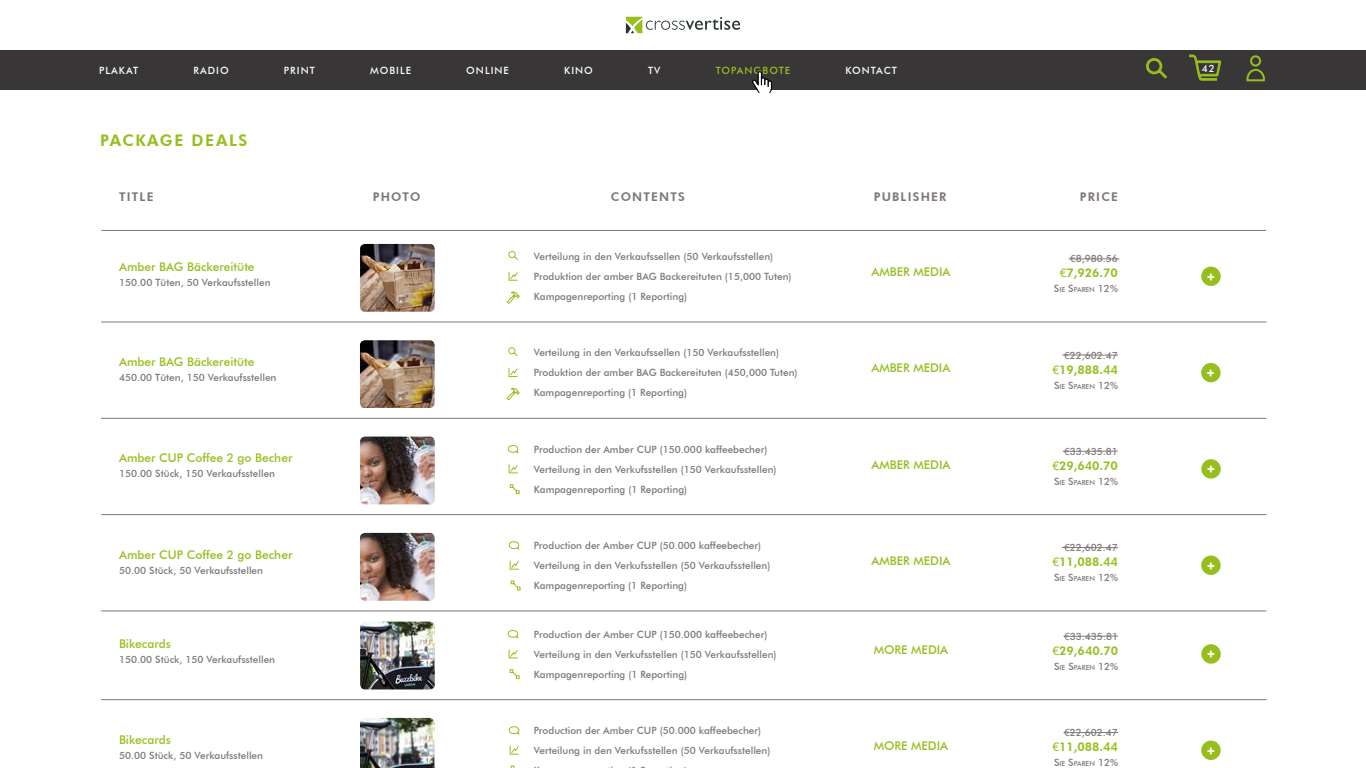
<style>
.page{position:relative;width:1366px;height:768px;background:#fff}
.page>*{position:absolute;margin:0;border:0;box-sizing:border-box;transform-origin:0 0}
.t1{font:800 16px "Futura BT";letter-spacing:.1em;color:#96bf1e}
.t2{font:700 15.2px "Montserrat";color:#fff}
.t3{font:500 12px "Futura BT";color:#96bf1e}
.t4{font:800 12px "Futura BT";color:#96bf1e}
.t5{font:500 12px "Futura BT";color:#96bf1e}
.t6{font:800 12px "Futura BT";letter-spacing:.1em;color:#7f777b}
.t7{font:800 12px "Futura BT";letter-spacing:.1em;color:#7f777b}
.t8{font:500 10px/20px "Futura BT";color:#7f777b}
.t9{font:500 10px "Futura BT";color:#7f777b}
.t10{font:500 10px "Futura BT";letter-spacing:.1em;color:#fff}
.t11{font:500 10px "Futura BT";letter-spacing:.1em;color:#96bf1e}
.t12{font:500 7px "Futura BT";letter-spacing:-.055em;color:#7f777b}
.s1{font-family:"Helvetica Neue";font-weight:400}
.s2{font-size:10px}
</style>
<div class="page">
<div style="left:0;top:50px;width:1366px;height:40px;background:#383637"></div>
<svg style="left:1246px;top:55px;width:19px;height:27px"></svg>
<img style="left:360px;top:718px;width:75px;height:50px">
<svg style="left:626px;top:17px;width:114px;height:16px"></svg>
<svg style="left:1146px;top:58px;width:21px;height:21px"></svg>
<img style="left:360px;top:244px;width:75px;height:68px">
<div style="left:1201px;top:267px;width:20px;height:19px;background:#96bf1e;border-radius:50%"></div>
<svg style="left:508px;top:251px;width:10px;height:9px"></svg>
<svg style="left:508px;top:271px;width:10px;height:10px"></svg>
<svg style="left:506px;top:291px;width:14px;height:13px"></svg>
<hr style="left:1069px;top:259px;width:50px;height:1px;background:#7f777b">
<hr style="left:101px;top:322px;width:1165px;height:1px;background:#7f777b">
<hr style="left:101px;top:230px;width:1165px;height:1px;background:#7f777b">
<img style="left:360px;top:340px;width:75px;height:68px">
<div style="left:1201px;top:363px;width:20px;height:19px;background:#96bf1e;border-radius:50%"></div>
<svg style="left:508px;top:347px;width:10px;height:10px"></svg>
<svg style="left:508px;top:368px;width:10px;height:9px"></svg>
<svg style="left:506px;top:388px;width:14px;height:13px"></svg>
<hr style="left:1062px;top:355px;width:56px;height:1px;background:#7f777b">
<hr style="left:101px;top:418px;width:1165px;height:1px;background:#7f777b">
<img style="left:360px;top:437px;width:75px;height:67px">
<div style="left:1201px;top:459px;width:20px;height:20px;background:#96bf1e;border-radius:50%"></div>
<svg style="left:508px;top:464px;width:10px;height:10px"></svg>
<hr style="left:1063px;top:451px;width:55px;height:1px;background:#7f777b">
<hr style="left:101px;top:514px;width:1166px;height:1px;background:#7f777b">
<img style="left:360px;top:533px;width:75px;height:68px">
<div style="left:1201px;top:556px;width:20px;height:19px;background:#96bf1e;border-radius:50%"></div>
<hr style="left:1062px;top:547px;width:56px;height:1px;background:#7f777b">
<hr style="left:101px;top:611px;width:1165px;height:1px;background:#7f777b">
<svg style="left:507px;top:445px;width:12px;height:9px"></svg>
<svg style="left:509px;top:484px;width:11px;height:10px"></svg>
<svg style="left:509px;top:560px;width:10px;height:10px"></svg>
<svg style="left:508px;top:541px;width:12px;height:9px"></svg>
<svg style="left:510px;top:580px;width:11px;height:11px"></svg>
<svg style="left:1189px;top:54px;width:33px;height:27px"></svg>
<img style="left:360px;top:622px;width:75px;height:67px">
<div style="left:1201px;top:644px;width:20px;height:20px;background:#96bf1e;border-radius:50%"></div>
<svg style="left:508px;top:649px;width:10px;height:10px"></svg>
<hr style="left:1064px;top:636px;width:54px;height:1px;background:#7f777b">
<hr style="left:101px;top:699px;width:1166px;height:1px;background:#7f777b">
<div style="left:1201px;top:741px;width:20px;height:19px;background:#96bf1e;border-radius:50%"></div>
<hr style="left:1064px;top:732px;width:54px;height:1px;background:#7f777b">
<svg style="left:507px;top:630px;width:12px;height:9px"></svg>
<svg style="left:509px;top:669px;width:11px;height:10px"></svg>
<svg style="left:509px;top:745px;width:10px;height:10px"></svg>
<svg style="left:508px;top:726px;width:12px;height:9px"></svg>
<svg style="left:510px;top:765px;width:5px;height:3px"></svg>
<svg style="left:752px;top:71px;width:20px;height:22px"></svg>
<p class="t10" style="left:99px;top:64px;width:41px">PLAKAT</p>
<p class="t10" style="left:194px;top:64px;width:37px">RADIO</p>
<p class="t10" style="left:284px;top:64px;width:32px">PRINT</p>
<p class="t10" style="left:370px;top:64px;width:42px">MOBILE</p>
<p class="t10" style="left:466px;top:64px;width:44px">ONLINE</p>
<p class="t10" style="left:564px;top:64px;width:30px">KINO</p>
<p class="t10" style="left:648px;top:64px;width:14px">TV</p>
<p class="t11" style="left:716px;top:64px;width:76px">TOPANGBOTE</p>
<p class="t10" style="left:845px;top:64px;width:53px">KONTACT</p>
<p class="t10" style="left:1202px;top:62px;width:15px">42</p>
<h1 class="t1" style="left:100px;top:130px;width:149px">PACKAGE DEALS</h1>
<p class="t6" style="left:119px;top:190px;width:36px">TITLE</p>
<p class="t6" style="left:373px;top:190px;width:49px">PHOTO</p>
<p class="t6" style="left:611px;top:189px;width:75px">CONTENTS</p>
<p class="t7" style="left:874px;top:189px;width:74px">PUBLISHER</p>
<p class="t7" style="left:1080px;top:190px;width:40px">PRICE</p>
<p class="t3" style="left:119px;top:260px;width:137px">Amber BAG Bäckereitüte</p>
<p class="t8" style="left:119px;top:272px;width:153px">150.00 Tüten, 50 Verkaufsstellen</p>
<p class="t3" style="left:119px;top:354px;width:137px">Amber BAG Bäckereitüte</p>
<p class="t8" style="left:119px;top:367px;width:159px">450.00 Tüten, 150 Verkaufsstellen</p>
<p class="t3" style="left:119px;top:451px;width:175px">Amber CUP Coffee 2 go Becher</p>
<p class="t8" style="left:119px;top:464px;width:158px">150.00 Stück, 150 Verkaufsstellen</p>
<p class="t3" style="left:119px;top:548px;width:175px">Amber CUP Coffee 2 go Becher</p>
<p class="t8" style="left:119px;top:561px;width:146px">50.00 Stück, 50 Verkaufsstellen</p>
<p class="t3" style="left:119px;top:637px;width:53px">Bikecards</p>
<p class="t8" style="left:119px;top:649px;width:158px">150.00 Stück, 150 Verkaufsstellen</p>
<p class="t3" style="left:119px;top:732px;width:53px">Bikecards</p>
<p class="t8" style="left:119px;top:745px;width:146px">50.00 Stück, 50 Verkaufsstellen</p>
<p class="t8" style="left:534px;top:246px;width:259px">Verteilung in den Verkaufssellen (50 Verkaufsstellen)<br>Produktion der amber BAG Backereituten (15,000 Tuten)<br>Kampagenreporting (1 Reporting)</p>
<p class="t8" style="left:534px;top:343px;width:265px">Verteilung in den Verkaufssellen (150 Verkaufsstellen)<br>Produktion der amber BAG Backereituten (450,000 Tuten)<br>Kampagenreporting (1 Reporting)</p>
<p class="t8" style="left:534px;top:439px;width:244px">Production der Amber CUP (150.000 kaffeebecher)<br>Verteilung in den Verkufsstellen (150 Verkaufsstellen)<br>Kampagenreporting (1 Reporting)</p>
<p class="t8" style="left:534px;top:535px;width:238px">Production der Amber CUP (50.000 kaffeebecher)<br>Verteilung in den Verkufsstellen (50 Verkaufsstellen)<br>Kampagenreporting (1 Reporting)</p>
<p class="t8" style="left:534px;top:624px;width:244px">Production der Amber CUP (150.000 kaffeebecher)<br>Verteilung in den Verkufsstellen (150 Verkaufsstellen)<br>Kampagenreporting (1 Reporting)</p>
<p class="t8" style="left:534px;top:720px;width:238px">Production der Amber CUP (50.000 kaffeebecher)<br>Verteilung in den Verkufsstellen (50 Verkaufsstellen)</p>
<p class="t5" style="left:872px;top:265px;width:80px">AMBER MEDIA</p>
<p class="t5" style="left:871px;top:361px;width:80px">AMBER MEDIA</p>
<p class="t5" style="left:872px;top:457px;width:80px">AMBER MEDIA</p>
<p class="t5" style="left:871px;top:554px;width:80px">AMBER MEDIA</p>
<p class="t5" style="left:874px;top:642px;width:76px">MORE MEDIA</p>
<p class="t5" style="left:874px;top:739px;width:76px">MORE MEDIA</p>
<p class="t9" style="left:1070px;top:253px;width:49px"><span class="s1">€</span>8,980.56</p>
<p class="t4" style="left:1060px;top:266px;width:60px"><span class="s1">€</span>7,926.70</p>
<p class="t12" style="left:1054px;top:285px;width:65px"><span class="s2">S</span>IE <span class="s2">S</span>PAREN <span class="s2">12%</span></p>
<p class="t9" style="left:1064px;top:349px;width:55px"><span class="s1">€</span>22,602.47</p>
<p class="t4" style="left:1052px;top:362px;width:67px"><span class="s1">€</span>19,888.44</p>
<p class="t12" style="left:1054px;top:382px;width:65px"><span class="s2">S</span>IE <span class="s2">S</span>PAREN <span class="s2">12%</span></p>
<p class="t9" style="left:1064px;top:445px;width:55px"><span class="s1">€</span>33.435.81</p>
<p class="t4" style="left:1052px;top:458px;width:67px"><span class="s1">€</span>29,640.70</p>
<p class="t12" style="left:1054px;top:478px;width:65px"><span class="s2">S</span>IE <span class="s2">S</span>PAREN <span class="s2">12%</span></p>
<p class="t9" style="left:1064px;top:542px;width:55px"><span class="s1">€</span>22,602.47</p>
<p class="t4" style="left:1052px;top:555px;width:67px"><span class="s1">€</span>11,088.44</p>
<p class="t12" style="left:1054px;top:574px;width:65px"><span class="s2">S</span>IE <span class="s2">S</span>PAREN <span class="s2">12%</span></p>
<p class="t9" style="left:1064px;top:630px;width:55px"><span class="s1">€</span>33.435.81</p>
<p class="t4" style="left:1053px;top:643px;width:67px"><span class="s1">€</span>29,640.70</p>
<p class="t12" style="left:1054px;top:663px;width:65px"><span class="s2">S</span>IE <span class="s2">S</span>PAREN <span class="s2">12%</span></p>
<p class="t9" style="left:1064px;top:726px;width:55px"><span class="s1">€</span>22,602.47</p>
<p class="t4" style="left:1052px;top:740px;width:67px"><span class="s1">€</span>11,088.44</p>
<p class="t12" style="left:1054px;top:759px;width:65px"><span class="s2">S</span>IE <span class="s2">S</span>PAREN <span class="s2">12%</span></p>
<h2 class="t2" style="left:1207px;top:264px;width:9px">+</h2>
<h2 class="t2" style="left:1207px;top:360px;width:9px">+</h2>
<h2 class="t2" style="left:1207px;top:456px;width:9px">+</h2>
<h2 class="t2" style="left:1207px;top:553px;width:9px">+</h2>
<h2 class="t2" style="left:1207px;top:641px;width:9px">+</h2>
<h2 class="t2" style="left:1207px;top:738px;width:9px">+</h2>
</div>
